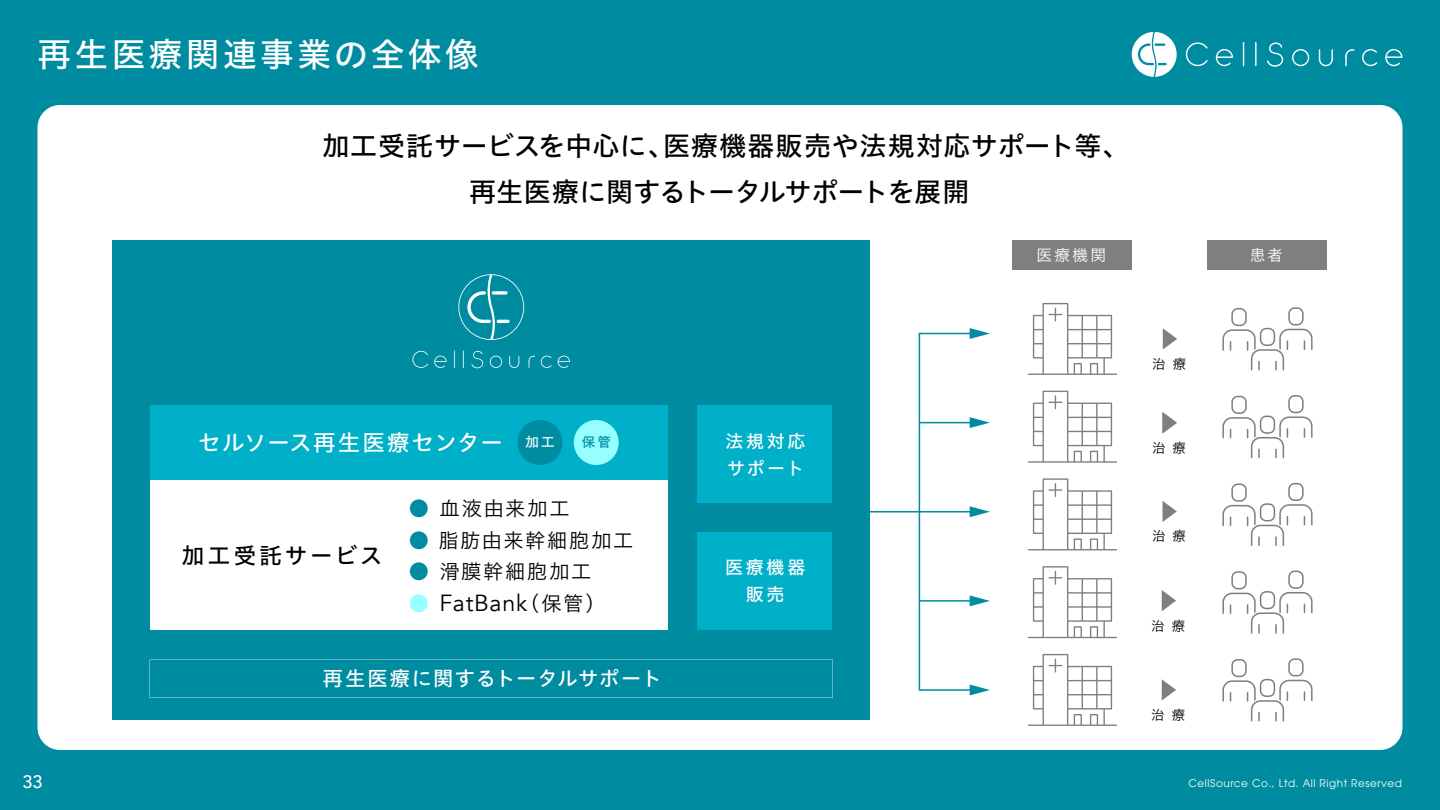
<style>
.page{position:relative;width:1440px;height:810px;background:#008ca0}
.page>*{position:absolute;margin:0;border:0;box-sizing:border-box;transform-origin:0 0}
.t1{font:33.75px "Hiragino UD Sans Std N W5";letter-spacing:.1em;color:#fff}
.t2{font:27px/46.5px "Hiragino UD Sans Std N W5";letter-spacing:.005em;color:#000;text-align:center}
.t3{font:23.25px "Avenir";letter-spacing:.03em;color:#000}
.t4{font:22.5px "Hiragino UD Sans Std N W5";letter-spacing:.04em;color:#fff}
.t5{font:22.5px "Hiragino UD Sans Std N W5";letter-spacing:.12em;color:#000}
.t6{font:20.25px "Hiragino UD Sans Std N W3";letter-spacing:.08em;color:#000}
.t7{font:20.25px "Hiragino UD Sans Std N W5";letter-spacing:.055em;color:#fff}
.t8{font:500 18.08px "Avenir";color:#fff}
.t9{font:18px/27px "Hiragino UD Sans Std N W5";letter-spacing:.15em;color:#fff}
.t10{font:15.75px "Hiragino UD Sans Std N W3";letter-spacing:.14em;color:#fff}
.t11{font:13.5px "Hiragino UD Sans Std N W3";letter-spacing:.52em;color:#040000}
.t12{font:13.5px "Hiragino UD Sans Std N W5";color:#fff}
.t13{font:13.5px "Hiragino UD Sans Std N W5";color:#008ca0}
.t14{font:10.5px "ITC Avant Garde Pro";letter-spacing:.05em;color:#fff}
.s1{font-family:"Hiragino UD Sans F Std W5"}
.s2{color:#008ca0}
.s3{font-family:"Hiragino UD Sans Std N W3";font-size:20.25px;color:#96ffff}
.s4{font-family:"Hiragino UD Sans Std N W3";font-size:20.25px}
</style>
<div class="page">
<div style="left:38px;top:105px;width:1364px;height:645px;background:#fff;border-radius:22px"></div>
<svg style="left:1186px;top:42px;width:22px;height:24px"></svg>
<svg style="left:1243px;top:42px;width:1px;height:24px"></svg>
<hr style="left:1255px;top:42px;width:2px;height:24px;background:#fff">
<svg style="left:1292px;top:49px;width:17px;height:17px"></svg>
<svg style="left:1267px;top:42px;width:16px;height:25px"></svg>
<svg style="left:1362px;top:49px;width:15px;height:17px"></svg>
<svg style="left:1216px;top:49px;width:17px;height:17px"></svg>
<svg style="left:1385px;top:49px;width:18px;height:17px"></svg>
<svg style="left:1319px;top:49px;width:14px;height:17px"></svg>
<svg style="left:1345px;top:49px;width:10px;height:17px"></svg>
<svg style="left:1132px;top:32px;width:45px;height:45px"></svg>
<div style="left:112px;top:240px;width:758px;height:480px;background:#008ca0"></div>
<div style="left:150px;top:405px;width:518px;height:225px;background:#fff"></div>
<div style="left:698px;top:405px;width:134px;height:97px;background:#00afc8"></div>
<div style="left:698px;top:532px;width:134px;height:98px;background:#00afc8"></div>
<svg style="left:150px;top:660px;width:683px;height:38px"></svg>
<div style="left:150px;top:405px;width:518px;height:75px;background:#00afc8"></div>
<svg style="left:412px;top:351px;width:16px;height:17px"></svg>
<svg style="left:454px;top:351px;width:1px;height:17px"></svg>
<svg style="left:463px;top:351px;width:1px;height:17px"></svg>
<svg style="left:490px;top:356px;width:12px;height:12px"></svg>
<svg style="left:471px;top:351px;width:12px;height:17px"></svg>
<svg style="left:541px;top:356px;width:11px;height:12px"></svg>
<svg style="left:434px;top:356px;width:13px;height:12px"></svg>
<svg style="left:558px;top:356px;width:12px;height:12px"></svg>
<svg style="left:509px;top:356px;width:10px;height:12px"></svg>
<svg style="left:529px;top:356px;width:6px;height:12px"></svg>
<svg style="left:458px;top:274px;width:66px;height:66px"></svg>
<hr style="left:870px;top:511px;width:103px;height:2px;background:#008ca0">
<svg style="left:970px;top:506px;width:20px;height:11px"></svg>
<hr style="left:919px;top:422px;width:54px;height:1px;background:#008ca0">
<svg style="left:970px;top:417px;width:20px;height:11px"></svg>
<hr style="left:919px;top:600px;width:54px;height:2px;background:#008ca0">
<svg style="left:970px;top:595px;width:20px;height:11px"></svg>
<div style="left:919px;top:333px;width:55px;height:358px;border:2px solid #008ca0"></div>
<svg style="left:970px;top:328px;width:20px;height:11px"></svg>
<svg style="left:970px;top:685px;width:20px;height:10px"></svg>
<div style="left:518px;top:420px;width:44px;height:45px;background:#008ca0;border-radius:50%"></div>
<div style="left:574px;top:420px;width:45px;height:45px;background:#96ffff;border-radius:50%"></div>
<div style="left:1012px;top:240px;width:120px;height:30px;background:#7f7f80"></div>
<div style="left:1208px;top:240px;width:120px;height:30px;background:#7f7f80"></div>
<svg style="left:1028px;top:303px;width:89px;height:72px"></svg>
<svg style="left:1222px;top:307px;width:91px;height:64px"></svg>
<svg style="left:1028px;top:391px;width:89px;height:72px"></svg>
<svg style="left:1222px;top:395px;width:91px;height:63px"></svg>
<svg style="left:1028px;top:478px;width:89px;height:72px"></svg>
<svg style="left:1222px;top:483px;width:91px;height:63px"></svg>
<svg style="left:1028px;top:566px;width:89px;height:72px"></svg>
<svg style="left:1222px;top:571px;width:91px;height:63px"></svg>
<svg style="left:1028px;top:654px;width:89px;height:72px"></svg>
<svg style="left:1222px;top:658px;width:91px;height:64px"></svg>
<svg style="left:1163px;top:328px;width:14px;height:22px"></svg>
<svg style="left:1162px;top:412px;width:15px;height:22px"></svg>
<svg style="left:1162px;top:679px;width:14px;height:22px"></svg>
<svg style="left:1162px;top:590px;width:14px;height:21px"></svg>
<svg style="left:1162px;top:501px;width:15px;height:21px"></svg>
<p class="t1" style="left:38px;top:29px;width:443px">再生医療関連事業の全体像</p>
<p class="t2" style="left:322px;top:121px;width:809px">加工受託サービスを中心に<span class="s1">、</span>医療機器販売や法規対応サポート等<span class="s1">、</span>再生医療に関するトータルサポートを展開</p>
<p class="t10" style="left:1037px;top:243px;width:71px">医療機関</p>
<p class="t10" style="left:1250px;top:243px;width:35px">患者</p>
<p class="t8" style="left:22px;top:766px;width:22px">33</p>
<p class="t4" style="left:198px;top:425px;width:306px">セルソース再生医療センター</p>
<p class="t12" style="left:526px;top:432px;width:31px">加工</p>
<p class="t13" style="left:582px;top:432px;width:31px">保管</p>
<p class="t5" style="left:182px;top:538px;width:202px">加工受託サービス</p>
<p class="t6" style="left:409px;top:493px;width:162px"><span class="s2">●</span> 血液由来加工</p>
<p class="t6" style="left:409px;top:525px;width:226px"><span class="s2">●</span> 脂肪由来幹細胞加工</p>
<p class="t6" style="left:409px;top:556px;width:184px"><span class="s2">●</span> 滑膜幹細胞加工</p>
<p class="t3" style="left:409px;top:589px;width:198px"><span class="s3">●</span> FatBank<span class="s4">（保管）</span></p>
<p class="t7" style="left:323px;top:663px;width:340px">再生医療に関するトータルサポート</p>
<p class="t9" style="left:725px;top:426px;width:82px">法規対応サポート</p>
<p class="t9" style="left:725px;top:553px;width:82px;text-align:center">医療機器販売</p>
<p class="t11" style="left:1152px;top:354px;width:36px">治療</p>
<p class="t11" style="left:1152px;top:438px;width:36px">治療</p>
<p class="t11" style="left:1152px;top:526px;width:36px">治療</p>
<p class="t11" style="left:1151px;top:615px;width:36px">治療</p>
<p class="t11" style="left:1151px;top:705px;width:36px">治療</p>
<p class="t14" style="left:1188px;top:777px;width:215px">CellSource Co., Ltd. All Right Reserved</p>
</div>
